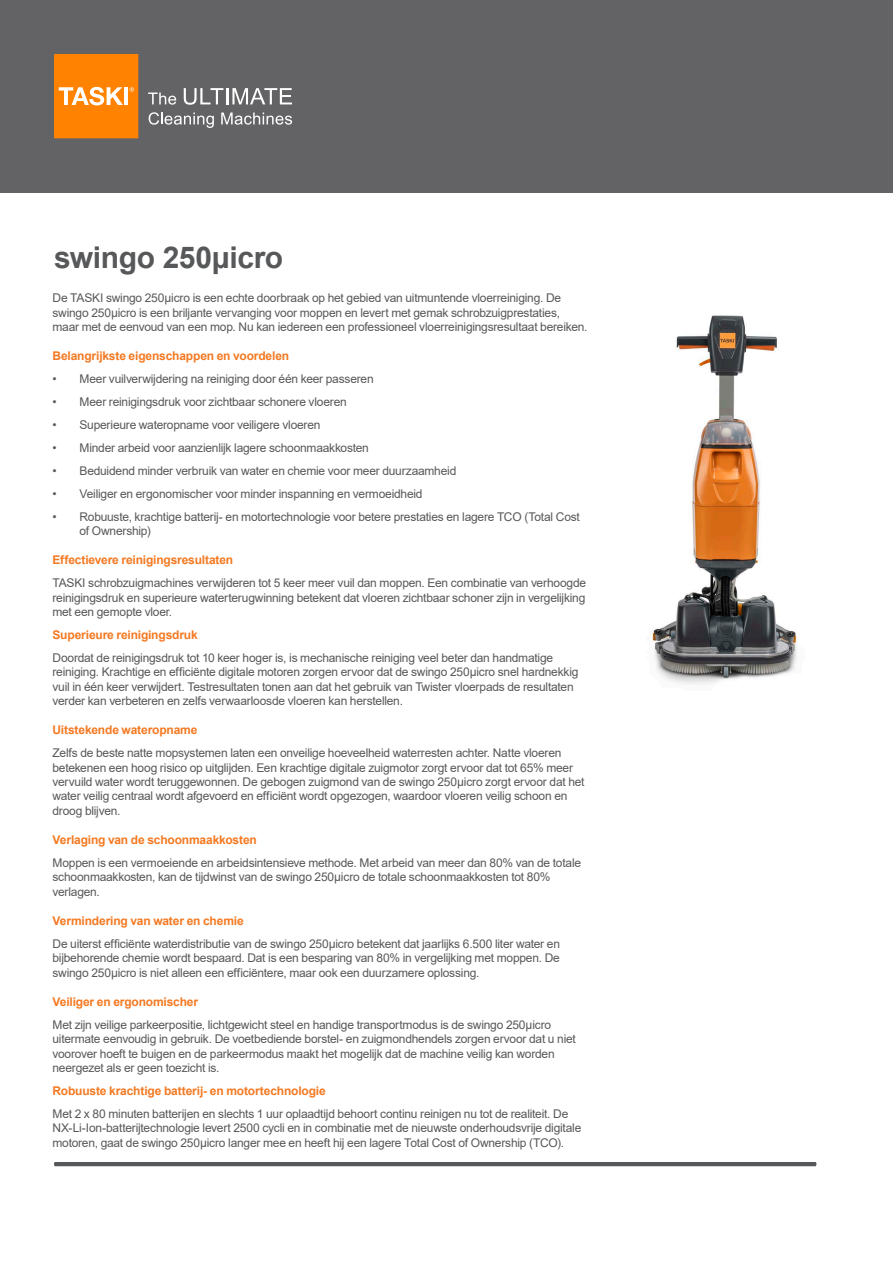
<style>
.page{position:relative;width:893px;height:1263px;background:#fff}
.page>*{position:absolute;margin:0;border:0;box-sizing:border-box;transform-origin:0 0}
.t1{font:700 30px "Arial";letter-spacing:-.01em;color:#57585a}
.Maintext{font:12px/14.4px "Arial";letter-spacing:-.02em;color:#57585a}
.Subheads{font:700 12px "Arial";letter-spacing:-.015em;color:#f47921}
.Maintext-2{font:700 12px "Arial";letter-spacing:-.015em;color:#f47921}
</style>
<div class="page">
<div style="left:0;top:0;width:893px;height:192px;background:#636366"></div>
<svg style="left:148px;top:93px;width:28px;height:12px"></svg>
<svg style="left:184px;top:88px;width:108px;height:17px"></svg>
<svg style="left:149px;top:112px;width:65px;height:16px"></svg>
<svg style="left:221px;top:113px;width:71px;height:12px"></svg>
<svg style="left:54px;top:54px;width:84px;height:84px;background:#fe8d17"></svg>
<hr style="left:54px;top:1162px;width:762px;height:4px;background:#57585a">
<img style="left:652px;top:315px;width:145px;height:369px">
<p class="t1" style="left:54px;top:236px;width:231px">swingo 250µicro</p>
<p class="Maintext" style="left:53px;top:291px;width:536px">De TASKI swingo 250μicro is een echte doorbraak op het gebied van uitmuntende vloerreiniging. De swingo 250μicro is een briljante vervanging voor moppen en levert met gemak schrobzuigprestaties, maar met de eenvoud van een mop. Nu kan iedereen een professioneel vloerreinigingsresultaat bereiken.</p>
<p class="Subheads" style="left:53px;top:348px;width:238px">Belangrijkste eigenschappen en voordelen</p>
<p class="Maintext" style="left:53px;top:372px;width:323px">• Meer vuilverwijdering na reiniging door één keer passeren</p>
<p class="Maintext" style="left:53px;top:395px;width:296px">• Meer reinigingsdruk voor zichtbaar schonere vloeren</p>
<p class="Maintext" style="left:53px;top:417px;width:270px">• Superieure wateropname voor veiligere vloeren</p>
<p class="Maintext" style="left:53px;top:440px;width:318px">• Minder arbeid voor aanzienlijk lagere schoonmaakkosten</p>
<p class="Maintext" style="left:53px;top:463px;width:405px">• Beduidend minder verbruik van water en chemie voor meer duurzaamheid</p>
<p class="Maintext" style="left:53px;top:486px;width:372px">• Veiliger en ergonomischer voor minder inspanning en vermoeidheid</p>
<p class="Maintext" style="left:80px;top:509px;width:502px;text-indent:-27px">• Robuuste, krachtige batterij- en motortechnologie voor betere prestaties en lagere TCO (Total Cost of Ownership)</p>
<p class="Subheads" style="left:53px;top:552px;width:182px">Effectievere reinigingsresultaten</p>
<p class="Maintext" style="left:53px;top:576px;width:535px;text-align:justify">TASKI schrobzuigmachines verwijderen tot 5 keer meer vuil dan moppen. Een combinatie van verhoogde reinigingsdruk en superieure waterterugwinning betekent dat vloeren zichtbaar schoner zijn in vergelijking met een gemopte vloer.</p>
<p class="Maintext-2" style="left:53px;top:626px;width:147px">Superieure reinigingsdruk</p>
<p class="Maintext" style="left:53px;top:650px;width:528px">Doordat de reinigingsdruk tot 10 keer hoger is, is mechanische reiniging veel beter dan handmatige reiniging. Krachtige en efficiënte digitale motoren zorgen ervoor dat de swingo 250μicro snel hardnekkig vuil in één keer verwijdert. Testresultaten tonen aan dat het gebruik van Twister vloerpads de resultaten verder kan verbeteren en zelfs verwaarloosde vloeren kan herstellen.</p>
<p class="Subheads" style="left:53px;top:722px;width:146px">Uitstekende wateropname</p>
<p class="Maintext" style="left:53px;top:746px;width:533px">Zelfs de beste natte mopsystemen laten een onveilige hoeveelheid waterresten achter. Natte vloeren betekenen een hoog risico op uitglijden. Een krachtige digitale zuigmotor zorgt ervoor dat tot 65% meer vervuild water wordt teruggewonnen. De gebogen zuigmond van de swingo 250μicro zorgt ervoor dat het water veilig centraal wordt afgevoerd en efficiënt wordt opgezogen, waardoor vloeren veilig schoon en droog blijven.</p>
<p class="Subheads" style="left:53px;top:831px;width:206px">Verlaging van de schoonmaakkosten</p>
<p class="Maintext" style="left:53px;top:855px;width:530px">Moppen is een vermoeiende en arbeidsintensieve methode. Met arbeid van meer dan 80% van de totale schoonmaakkosten, kan de tijdwinst van de swingo 250μicro de totale schoonmaakkosten tot 80% verlagen.</p>
<p class="Subheads" style="left:53px;top:912px;width:193px">Vermindering van water en chemie</p>
<p class="Maintext" style="left:53px;top:936px;width:509px;text-align:justify">De uiterst efficiënte waterdistributie van de swingo 250μicro betekent dat jaarlijks 6.500 liter water en bijbehorende chemie wordt bespaard. Dat is een besparing van 80% in vergelijking met moppen. De swingo 250μicro is niet alleen een efficiëntere, maar ook een duurzamere oplossing.</p>
<p class="Subheads" style="left:53px;top:993px;width:147px">Veiliger en ergonomischer</p>
<p class="Maintext" style="left:53px;top:1017px;width:525px">Met zijn veilige parkeerpositie, lichtgewicht steel en handige transportmodus is de swingo 250μicro uitermate eenvoudig in gebruik. De voetbediende borstel- en zuigmondhendels zorgen ervoor dat u niet voorover hoeft te buigen en de parkeermodus maakt het mogelijk dat de machine veilig kan worden neergezet als er geen toezicht is.</p>
<p class="Maintext-2" style="left:53px;top:1082px;width:275px">Robuuste krachtige batterij- en motortechnologie</p>
<p class="Maintext" style="left:53px;top:1106px;width:530px">Met 2 x 80 minuten batterijen en slechts 1 uur oplaadtijd behoort continu reinigen nu tot de realiteit. De<br>NX-Li-Ion-batterijtechnologie levert 2500 cycli en in combinatie met de nieuwste onderhoudsvrije digitale motoren, gaat de swingo 250μicro langer mee en heeft hij een lagere Total Cost of Ownership (TCO).</p>
</div>
